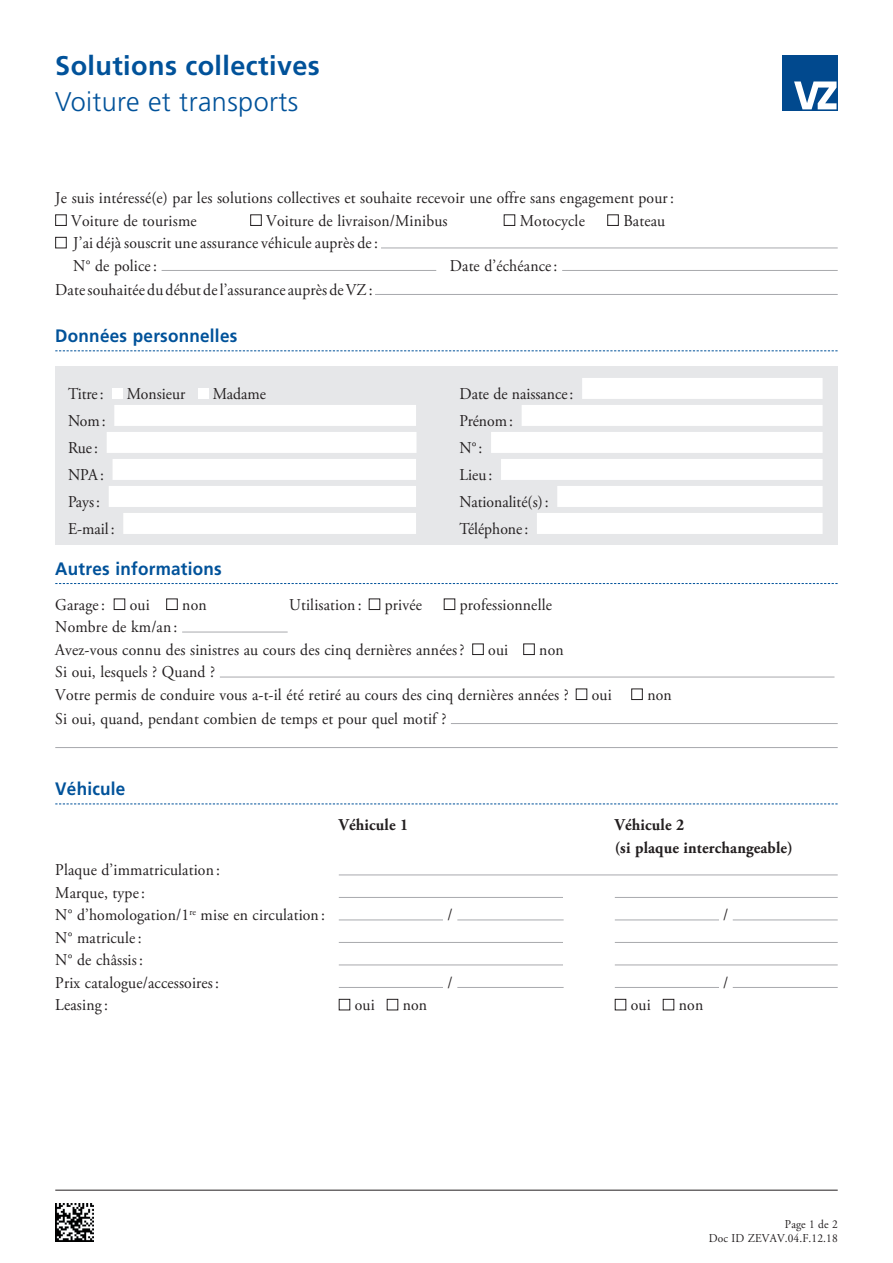
<style>
.page{position:relative;width:893px;height:1263px;background:#fff}
.page>*{position:absolute;margin:0;border:0;box-sizing:border-box;transform-origin:0 0}
.t1{font:700 27px "Frutiger LT";letter-spacing:.015em;color:#01529a}
.t2{font:300 27px "Frutiger LT";letter-spacing:.015em;color:#01529a}
.t3{font:700 18px "Frutiger LT";letter-spacing:.015em;color:#01529a;scale:.95 1}
.t4{font:16.5px/22.5px "Adobe Garamond Pro";letter-spacing:.01em;color:#231f20;scale:.95 1}
.t5{font:700 16.5px/22.5px "Adobe Garamond Pro";letter-spacing:.01em;color:#231f20;scale:.95 1}
.t6{font:12px/14.4px "Adobe Garamond Pro";letter-spacing:.01em;color:#231f20;text-align:right;scale:.95 1}
</style>
<div class="page">
<svg style="left:55px;top:350px;width:783px;height:1px"></svg>
<svg style="left:55px;top:583px;width:783px;height:1px"></svg>
<svg style="left:55px;top:803px;width:783px;height:1px"></svg>
<div style="left:55px;top:214px;width:12px;height:12px;border:1px solid #231f20"></div>
<div style="left:250px;top:214px;width:12px;height:12px;border:1px solid #231f20"></div>
<div style="left:504px;top:214px;width:11px;height:12px;border:1px solid #231f20"></div>
<div style="left:607px;top:214px;width:12px;height:12px;border:1px solid #231f20"></div>
<div style="left:55px;top:237px;width:12px;height:11px;border:1px solid #231f20"></div>
<hr style="left:381px;top:248px;width:457px;height:1px;background:#a8a9ad">
<hr style="left:162px;top:270px;width:274px;height:1px;background:#a8a9ad">
<hr style="left:562px;top:270px;width:276px;height:1px;background:#a8a9ad">
<hr style="left:375px;top:294px;width:463px;height:1px;background:#a8a9ad">
<div style="left:114px;top:598px;width:11px;height:12px;border:1px solid #231f20"></div>
<div style="left:166px;top:598px;width:12px;height:12px;border:1px solid #231f20"></div>
<div style="left:369px;top:598px;width:11px;height:12px;border:1px solid #231f20"></div>
<div style="left:444px;top:598px;width:11px;height:12px;border:1px solid #231f20"></div>
<hr style="left:182px;top:632px;width:106px;height:1px;background:#a8a9ad">
<div style="left:472px;top:643px;width:12px;height:12px;border:1px solid #231f20"></div>
<div style="left:523px;top:643px;width:12px;height:12px;border:1px solid #231f20"></div>
<hr style="left:220px;top:677px;width:614px;height:1px;background:#a8a9ad">
<div style="left:576px;top:688px;width:11px;height:12px;border:1px solid #231f20"></div>
<div style="left:631px;top:688px;width:12px;height:12px;border:1px solid #231f20"></div>
<hr style="left:451px;top:723px;width:387px;height:1px;background:#a8a9ad">
<hr style="left:55px;top:747px;width:783px;height:1px;background:#a8a9ad">
<hr style="left:339px;top:874px;width:499px;height:1px;background:#a8a9ad">
<hr style="left:339px;top:897px;width:224px;height:1px;background:#a8a9ad">
<hr style="left:615px;top:897px;width:223px;height:1px;background:#a8a9ad">
<hr style="left:339px;top:919px;width:104px;height:1px;background:#a8a9ad">
<hr style="left:457px;top:919px;width:107px;height:1px;background:#a8a9ad">
<hr style="left:615px;top:919px;width:104px;height:1px;background:#a8a9ad">
<hr style="left:733px;top:919px;width:105px;height:1px;background:#a8a9ad">
<hr style="left:339px;top:942px;width:224px;height:1px;background:#a8a9ad">
<hr style="left:615px;top:942px;width:223px;height:1px;background:#a8a9ad">
<hr style="left:339px;top:964px;width:224px;height:1px;background:#a8a9ad">
<hr style="left:615px;top:964px;width:223px;height:1px;background:#a8a9ad">
<hr style="left:339px;top:987px;width:104px;height:1px;background:#a8a9ad">
<hr style="left:457px;top:987px;width:107px;height:1px;background:#a8a9ad">
<hr style="left:615px;top:987px;width:104px;height:1px;background:#a8a9ad">
<hr style="left:733px;top:987px;width:105px;height:1px;background:#a8a9ad">
<div style="left:339px;top:999px;width:11px;height:11px;border:1px solid #231f20"></div>
<div style="left:387px;top:999px;width:11px;height:11px;border:1px solid #231f20"></div>
<div style="left:615px;top:999px;width:11px;height:11px;border:1px solid #231f20"></div>
<div style="left:663px;top:999px;width:11px;height:11px;border:1px solid #231f20"></div>
<div style="left:55px;top:366px;width:783px;height:178px;background:#e6e7e9"></div>
<div style="left:582px;top:378px;width:241px;height:21px;background:#fff"></div>
<div style="left:114px;top:405px;width:302px;height:21px;background:#fff"></div>
<div style="left:522px;top:405px;width:301px;height:21px;background:#fff"></div>
<div style="left:107px;top:432px;width:309px;height:21px;background:#fff"></div>
<div style="left:491px;top:432px;width:332px;height:21px;background:#fff"></div>
<div style="left:113px;top:459px;width:303px;height:21px;background:#fff"></div>
<div style="left:501px;top:459px;width:322px;height:21px;background:#fff"></div>
<div style="left:109px;top:486px;width:307px;height:21px;background:#fff"></div>
<div style="left:557px;top:486px;width:266px;height:21px;background:#fff"></div>
<div style="left:123px;top:513px;width:293px;height:21px;background:#fff"></div>
<div style="left:537px;top:513px;width:286px;height:21px;background:#fff"></div>
<div style="left:112px;top:388px;width:11px;height:11px;background:#fff"></div>
<div style="left:198px;top:388px;width:10px;height:11px;background:#fff"></div>
<div style="left:782px;top:55px;width:56px;height:55px;background:#01498e"></div>
<svg style="left:794px;top:81px;width:42px;height:28px"></svg>
<hr style="left:55px;top:1190px;width:783px;height:1px;background:#231f20">
<img style="left:55px;top:1203px;width:39px;height:39px">
<h1 class="t1" style="left:55px;top:50px;width:266px">Solutions collectives</h1>
<h1 class="t2" style="left:55px;top:86px;width:245px">Voiture et transports</h1>
<p class="t4" style="left:71px;top:187px;width:636px;text-indent:-16px">Je suis intéressé(e) par les solutions collectives et souhaite recevoir une offre sans engagement pour:<br>Voiture de tourisme</p>
<p class="t4" style="left:266px;top:210px;width:192px">Voiture de livraison/Minibus</p>
<p class="t4" style="left:520px;top:210px;width:70px">Motocycle</p>
<p class="t4" style="left:623px;top:210px;width:46px">Bateau</p>
<p class="t4" style="left:73px;top:232px;width:322px">J’ai déjà souscrit une assurance véhicule auprès de:<br>N° de police:</p>
<p class="t4" style="left:450px;top:255px;width:115px">Date d’échéance:</p>
<p class="t4" style="left:55px;top:279px;width:336px">Date souhaitée du début de l’assurance auprès de VZ:</p>
<p class="t3" style="left:55px;top:325px;width:193px">Données personnelles</p>
<p class="t4" style="left:68px;top:383px;width:39px">Titre:</p>
<p class="t4" style="left:127px;top:383px;width:63px">Monsieur</p>
<p class="t4" style="left:213px;top:383px;width:58px">Madame</p>
<p class="t4" style="left:460px;top:383px;width:121px">Date de naissance:</p>
<p class="t4" style="left:68px;top:410px;width:41px">Nom:</p>
<p class="t4" style="left:460px;top:410px;width:58px">Prénom:</p>
<p class="t4" style="left:68px;top:437px;width:33px">Rue:</p>
<p class="t4" style="left:460px;top:437px;width:26px">N°:</p>
<p class="t4" style="left:68px;top:464px;width:39px">NPA:</p>
<p class="t4" style="left:460px;top:464px;width:36px">Lieu:</p>
<p class="t4" style="left:68px;top:491px;width:35px">Pays:</p>
<p class="t4" style="left:460px;top:491px;width:95px">Nationalité(s):</p>
<p class="t4" style="left:68px;top:518px;width:51px">E-mail:</p>
<p class="t4" style="left:460px;top:518px;width:74px">Téléphone:</p>
<p class="t3" style="left:55px;top:558px;width:177px">Autres informations</p>
<p class="t4" style="left:55px;top:594px;width:54px">Garage:</p>
<p class="t4" style="left:130px;top:594px;width:23px">oui</p>
<p class="t4" style="left:182px;top:594px;width:27px">non</p>
<p class="t4" style="left:289px;top:594px;width:78px">Utilisation :</p>
<p class="t4" style="left:385px;top:594px;width:41px">privée</p>
<p class="t4" style="left:460px;top:594px;width:98px">professionnelle</p>
<p class="t4" style="left:55px;top:616px;width:432px">Nombre de km/an :<br>Avez-vous connu des sinistres au cours des cinq dernières années?</p>
<p class="t4" style="left:488px;top:639px;width:23px">oui</p>
<p class="t4" style="left:539px;top:639px;width:27px">non</p>
<p class="t4" style="left:55px;top:661px;width:542px">Si oui, lesquels ? Quand ?<br>Votre permis de conduire vous a-t-il été retiré au cours des cinq dernières années ?</p>
<p class="t4" style="left:55px;top:708px;width:413px">Si oui, quand, pendant combien de temps et pour quel motif ?</p>
<p class="t4" style="left:592px;top:684px;width:23px">oui</p>
<p class="t4" style="left:647px;top:684px;width:27px">non</p>
<p class="t3" style="left:55px;top:778px;width:75px">Véhicule</p>
<p class="t4" style="left:55px;top:859px;width:285px">Plaque d’immatriculation :<br>Marque, type:<br>N° d’homologation/1<sup>re</sup> mise en circulation :</p>
<p class="t4" style="left:55px;top:927px;width:174px">N° matricule:<br>N° de châssis:<br>Prix catalogue/accessoires:</p>
<p class="t5" style="left:339px;top:814px;width:75px">Véhicule 1</p>
<p class="t5" style="left:615px;top:814px;width:189px">Véhicule 2<br>(si plaque interchangeable)</p>
<p class="t4" style="left:448px;top:904px;width:7px">/</p>
<p class="t4" style="left:723px;top:904px;width:7px">/</p>
<p class="t4" style="left:448px;top:972px;width:7px">/</p>
<p class="t4" style="left:723px;top:972px;width:7px">/</p>
<p class="t4" style="left:55px;top:994px;width:57px">Leasing :</p>
<p class="t4" style="left:355px;top:994px;width:23px">oui</p>
<p class="t4" style="left:403px;top:994px;width:27px">non</p>
<p class="t4" style="left:631px;top:994px;width:23px">oui</p>
<p class="t4" style="left:679px;top:994px;width:27px">non</p>
<p class="t6" style="left:709px;top:1217px;width:137px">Page 1 de 2<br>Doc ID ZEVAV.04.F.12.18</p>
</div>
